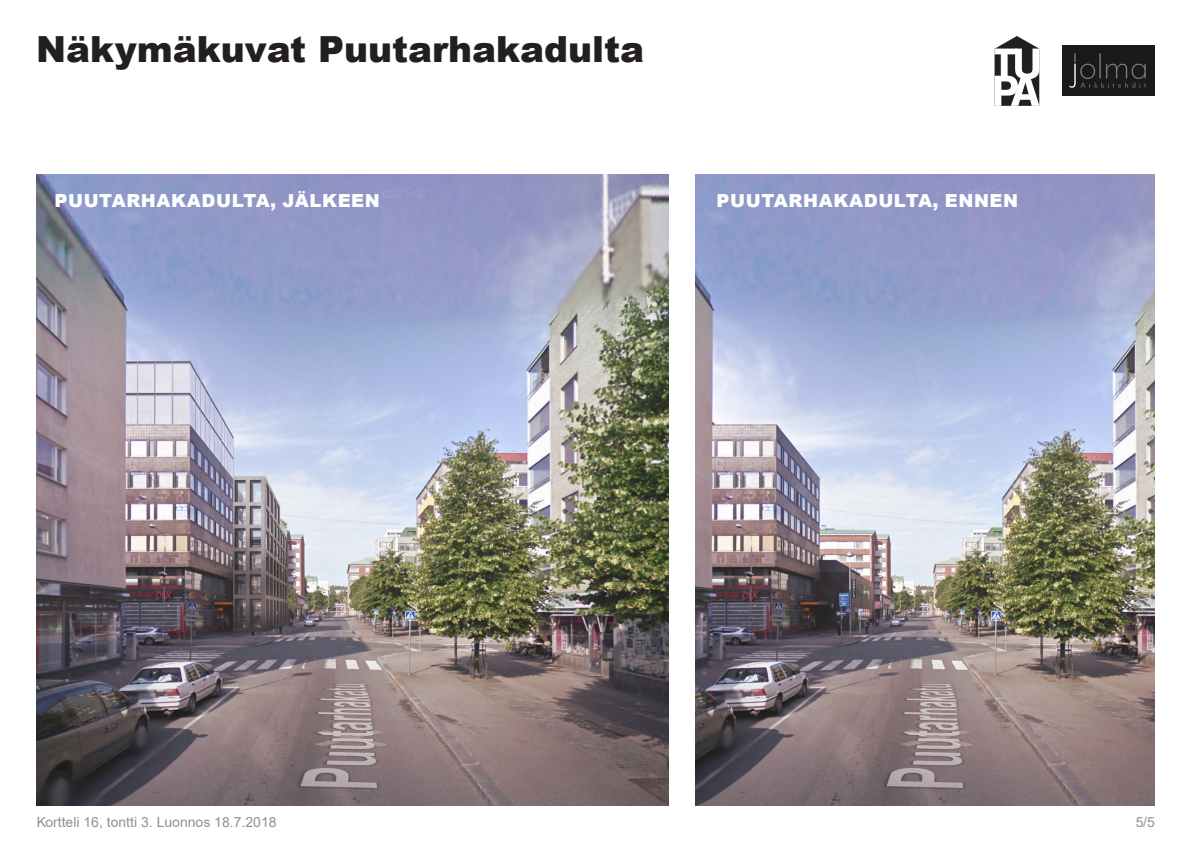
<style>
.page{position:relative;width:1191px;height:842px;background:#fff}
.page>*{position:absolute;margin:0;border:0;box-sizing:border-box;transform-origin:0 0}
.Otsikko{font:900 36px "Arial";color:#231f20}
.Väliotsikko{font:900 18px "Arial";letter-spacing:.035em;color:#fff}
.t1{font:14px "Arial";color:#231f20}
</style>
<div class="page">
<img style="left:1062px;top:46px;width:93px;height:50px">
<svg style="left:994px;top:36px;width:45px;height:70px"></svg>
<img style="left:36px;top:174px;width:632px;height:632px">
<img style="left:695px;top:174px;width:460px;height:632px">
<p class="Otsikko" style="left:36px;top:23px;width:610px">Näkymäkuvat Puutarhakadulta</p>
<p class="Väliotsikko" style="left:54px;top:187px;width:327px">PUUTARHAKADULTA, JÄLKEEN</p>
<p class="Väliotsikko" style="left:716px;top:187px;width:303px">PUUTARHAKADULTA, ENNEN</p>
<p class="t1" style="left:36px;top:812px;width:242px">Kortteli 16, tontti 3. Luonnos 18.7.2018</p>
<p class="t1" style="left:1135px;top:812px;width:21px">5/5</p>
</div>
